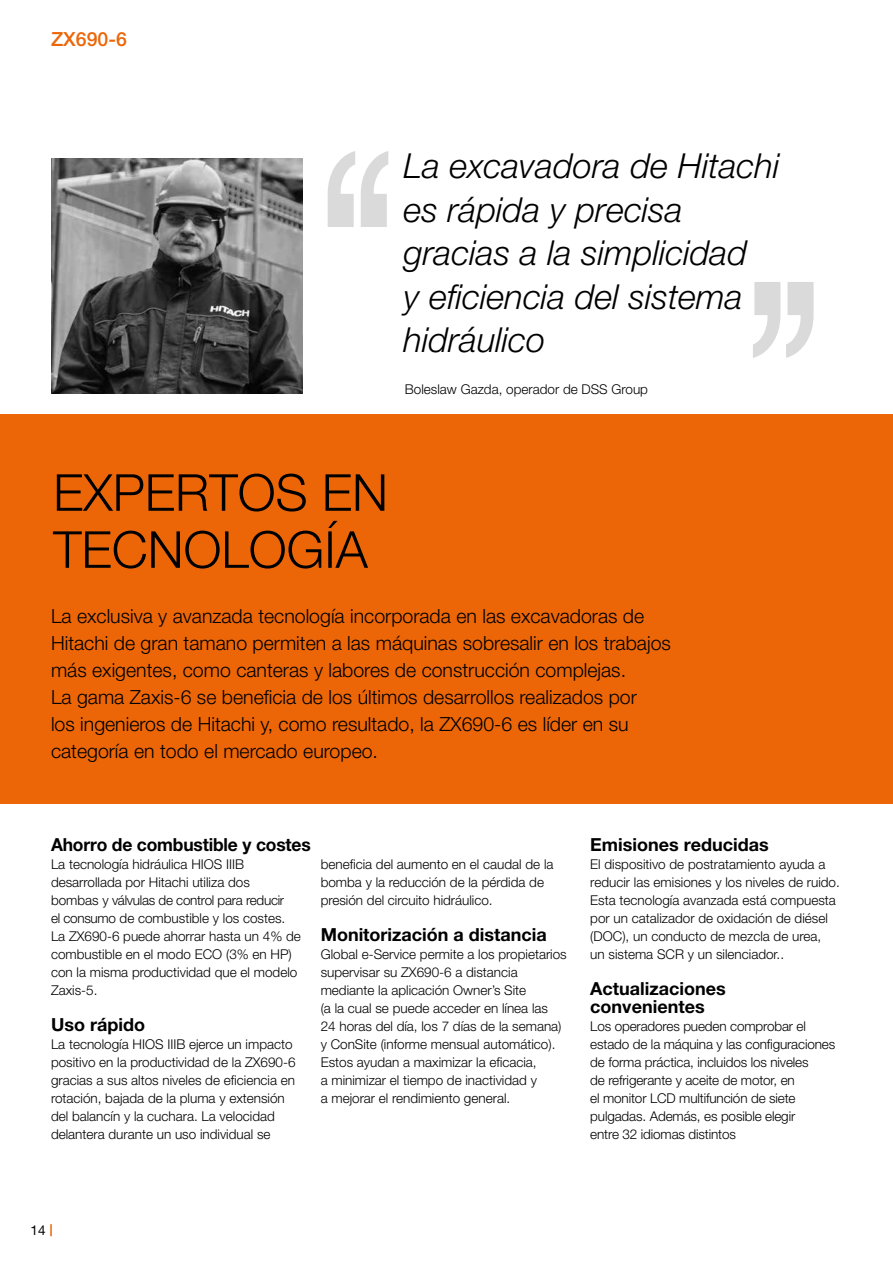
<style>
.page{position:relative;width:893px;height:1263px;background:#fff}
.page>*{position:absolute;margin:0;border:0;box-sizing:border-box;transform-origin:0 0}
.t1{font:300 51px/57px "Helvetica Neue LT Pro";color:#000}
.t2{font:italic 300 34.5px/43.5px "Helvetica Neue LT Pro";color:#000}
.t3{font:300 19.5px/27px "Helvetica Neue LT Pro";color:#000}
.t4{font:500 19.5px "Helvetica Neue LT Pro";color:#ec6608}
.t5{font:700 18px/18px "Helvetica Neue LT Pro";color:#000}
.t6{font:300 13.5px/18px "Helvetica Neue LT Pro";color:#000}
.t7{font:13.5px "Helvetica Neue LT Pro";color:#000}
</style>
<div class="page">
<svg style="left:50px;top:1224px;width:2px;height:12px"></svg>
<div style="left:0;top:414px;width:893px;height:390px;background:#ec6608"></div>
<svg style="left:328px;top:151px;width:60px;height:76px"></svg>
<svg style="left:753px;top:282px;width:60px;height:76px"></svg>
<img style="left:51px;top:159px;width:252px;height:234px">
<h3 class="t4" style="left:51px;top:27px;width:77px">ZX690‑6</h3>
<h2 class="t2" style="left:403px;top:144px;width:377px">La excavadora de Hitachi es rápida y precisa gracias a la simplicidad<br>y eficiencia del sistema hidráulico</h2>
<p class="t6" style="left:405px;top:380px;width:245px">Boleslaw Gazda, operador de DSS Group</p>
<h1 class="t1" style="left:53px;top:463px;width:336px">EXPERTOS EN<br>TECNOLOGÍA</h1>
<p class="t3" style="left:51px;top:602px;width:621px">La exclusiva y avanzada tecnología incorporada en las excavadoras de Hitachi de gran tamano permiten a las máquinas sobresalir en los trabajos más exigentes, como canteras y labores de construcción complejas.<br>La gama Zaxis-6 se beneficia de los últimos desarrollos realizados por<br>los ingenieros de Hitachi y, como resultado, la ZX690‑6 es líder en su categoría en todo el mercado europeo.</p>
<h3 class="t5" style="left:51px;top:835px;width:261px">Ahorro de combustible y costes</h3>
<p class="t6" style="left:51px;top:854px;width:251px">La tecnología hidráulica HIOS IIIB desarrollada por Hitachi utiliza dos bombas y válvulas de control para reducir<br>el consumo de combustible y los costes.<br>La ZX690‑6 puede ahorrar hasta un 4% de combustible en el modo ECO (3% en HP) con la misma productividad que el modelo Zaxis-5.</p>
<h3 class="t5" style="left:51px;top:1015px;width:95px">Uso rápido</h3>
<p class="t6" style="left:51px;top:1034px;width:246px">La tecnología HIOS IIIB ejerce un impacto positivo en la productividad de la ZX690‑6 gracias a sus altos niveles de eficiencia en rotación, bajada de la pluma y extensión del balancín y la cuchara. La velocidad delantera durante un uso individual se</p>
<p class="t6" style="left:321px;top:854px;width:234px">beneficia del aumento en el caudal de la bomba y la reducción de la pérdida de presión del circuito hidráulico.</p>
<h3 class="t5" style="left:321px;top:925px;width:228px">Monitorización a distancia</h3>
<p class="t6" style="left:321px;top:944px;width:248px">Global e-Service permite a los propietarios supervisar su ZX690‑6 a distancia mediante la aplicación Owner’s Site<br>(a la cual se puede acceder en línea las<br>24 horas del día, los 7 días de la semana) y ConSite (informe mensual automático).<br>Estos ayudan a maximizar la eficacia,<br>a minimizar el tiempo de inactividad y<br>a mejorar el rendimiento general.</p>
<h3 class="t5" style="left:590px;top:835px;width:180px">Emisiones reducidas</h3>
<p class="t6" style="left:590px;top:854px;width:251px">El dispositivo de postratamiento ayuda a reducir las emisiones y los niveles de ruido.<br>Esta tecnología avanzada está compuesta por un catalizador de oxidación de diésel (DOC), un conducto de mezcla de urea,<br>un sistema SCR y un silenciador..</p>
<h3 class="t5" style="left:590px;top:979px;width:137px">Actualizaciones convenientes</h3>
<p class="t6" style="left:590px;top:1016px;width:246px">Los operadores pueden comprobar el estado de la máquina y las configuraciones de forma práctica, incluidos los niveles<br>de refrigerante y aceite de motor, en<br>el monitor LCD multifunción de siete pulgadas. Además, es posible elegir<br>entre 32 idiomas distintos</p>
<p class="t7" style="left:31px;top:1222px;width:17px">14</p>
</div>
